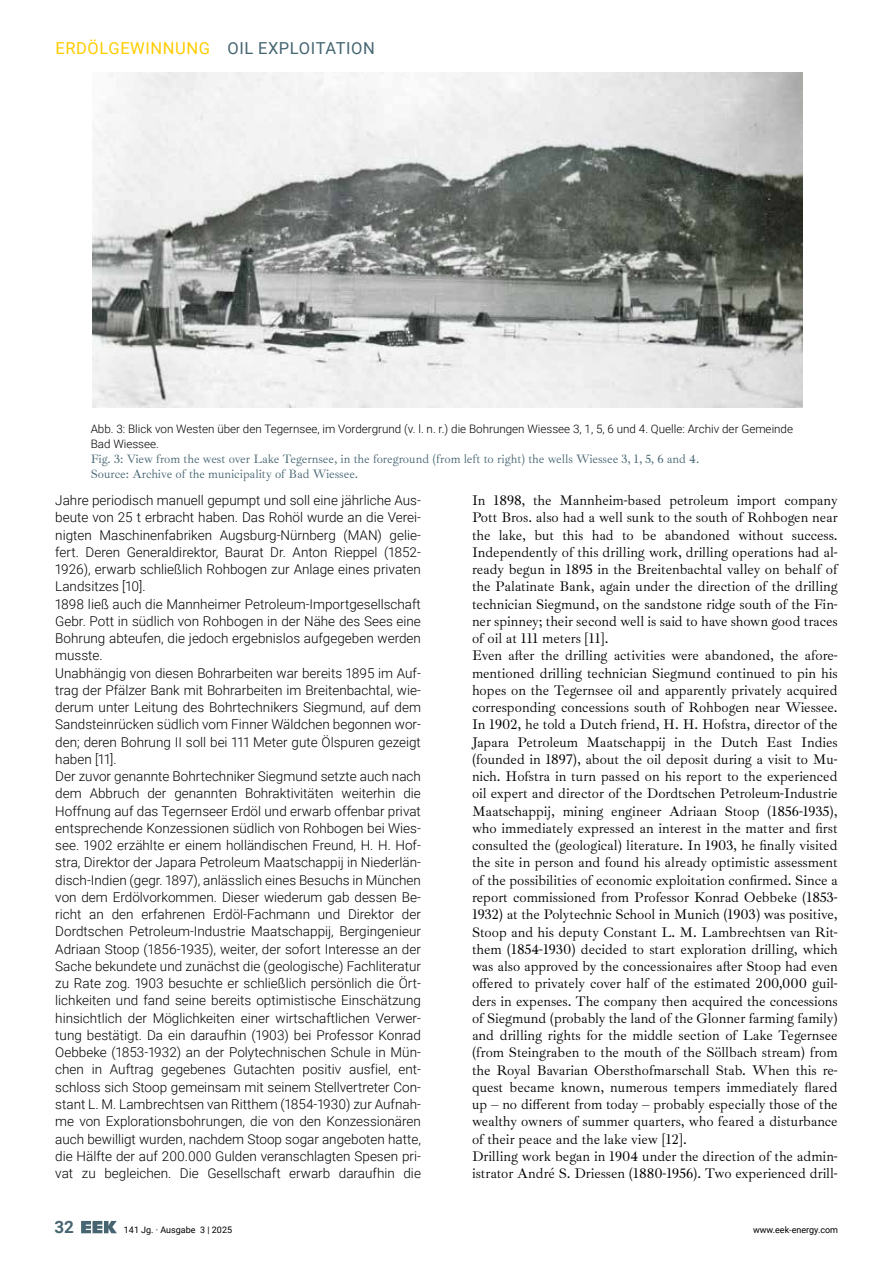
<style>
.page{position:relative;width:893px;height:1263px;background:#fff}
.page>*{position:absolute;margin:0;border:0;box-sizing:border-box;transform-origin:0 0}
.t1{font:700 17.1px "Roboto";color:#466571}
.t2{font:16.5px "Roboto";letter-spacing:.035em;color:#466571}
.t3{font:14.25px/17.2px "Ibarra Real Nova";color:#000}
.t4{font:300 13.5px/17.2px "Roboto";color:#000}
.t5{font:12.3px/15px "Ibarra Real Nova";color:#466571}
.t6{font:300 11.7px/15px "Roboto";color:#000}
.t7{font:9px "Roboto";color:#000}
.s1{color:#fc0}
</style>
<div class="page">
<svg style="left:81px;top:1221px;width:36px;height:12px"></svg>
<img style="left:92px;top:72px;width:710px;height:336px">
<p class="t2" style="left:56px;top:37px;width:321px"><span class="s1">ERDÖLGEWINNUNG</span> OIL EXPLOITATION</p>
<p class="t6" style="left:91px;top:421px;width:704px">Abb. 3: Blick von Westen über den Tegernsee, im Vordergrund (v. l. n. r.) die Bohrungen Wiessee 3, 1, 5, 6 und 4. Quelle: Archiv der Gemeinde<br>Bad Wiessee.</p>
<p class="t5" style="left:91px;top:451px;width:610px">Fig. 3: View from the west over Lake Tegernsee, in the foreground (from left to right) the wells Wiessee 3, 1, 5, 6 and 4.<br>Source: Archive of the municipality of Bad Wiessee.</p>
<p class="t4" style="left:55px;top:491px;width:367px">Jahre periodisch manuell gepumpt und soll eine jährliche Aus&shy;beute von 25 t erbracht haben. Das Rohöl wurde an die Verei&shy;nigten Maschinenfabriken Augsburg-Nürnberg (MAN) gelie&shy;fert. Deren Generaldirektor, Baurat Dr. Anton Rieppel (1852- 1926), erwarb schließlich Rohbogen zur Anlage eines privaten Landsitzes [10].<br>1898 ließ auch die Mannheimer Petroleum-Importgesellschaft Gebr. Pott in südlich von Rohbogen in der Nähe des Sees eine Bohrung abteufen, die jedoch ergebnislos aufgegeben werden musste.<br>Unabhängig von diesen Bohrarbeiten war bereits 1895 im Auf&shy;trag der Pfälzer Bank mit Bohrarbeiten im Breitenbachtal, wie&shy;derum unter Leitung des Bohrtechnikers Siegmund, auf dem Sandsteinrücken südlich vom Finner Wäldchen begonnen wor&shy;den; deren Bohrung II soll bei 111 Meter gute Ölspuren gezeigt haben [11].<br>Der zuvor genannte Bohrtechniker Siegmund setzte auch nach dem Abbruch der genannten Bohraktivitäten weiterhin die Hoffnung auf das Tegernseer Erdöl und erwarb offenbar privat entsprechende Konzessionen südlich von Rohbogen bei Wies&shy;see. 1902 erzählte er einem holländischen Freund, H. H. Hof&shy;stra, Direktor der Japara Petroleum Maatschappij in Niederlän&shy;disch-Indien (gegr. 1897), anlässlich eines Besuchs in München von dem Erdölvorkommen. Dieser wiederum gab dessen Be&shy;richt an den erfahrenen Erdöl-Fachmann und Direktor der Dordtschen Petroleum-Industrie Maatschappij, Bergingenieur Adriaan Stoop (1856-1935), weiter, der sofort Interesse an der Sache bekundete und zunächst die (geologische) Fachliteratur zu Rate zog. 1903 besuchte er schließlich persönlich die Ört&shy;lichkeiten und fand seine bereits optimistische Einschätzung hinsichtlich der Möglichkeiten einer wirtschaftlichen Verwer&shy;tung bestätigt. Da ein daraufhin (1903) bei Professor Konrad Oebbeke (1853-1932) an der Polytechnischen Schule in Mün&shy;chen in Auftrag gegebenes Gutachten positiv ausfiel, ent&shy;schloss sich Stoop gemeinsam mit seinem Stellvertreter Con&shy;stant L. M. Lambrechtsen van Ritthem (1854-1930) zur Aufnah&shy;me von Explorationsbohrungen, die von den Konzessionären auch bewilligt wurden, nachdem Stoop sogar angeboten hatte, die Hälfte der auf 200.000 Gulden veranschlagten Spesen pri&shy;vat zu begleichen. Die Gesellschaft erwarb daraufhin die</p>
<p class="t3" style="left:472px;top:492px;width:367px">In 1898, the Mannheim-based petroleum import company Pott Bros. also had a well sunk to the south of Rohbogen near the lake, but this had to be abandoned without success.<br>Independently of this drilling work, drilling operations had al&shy;ready begun in 1895 in the Breitenbachtal valley on behalf of the Palatinate Bank, again under the direction of the drilling technician Siegmund, on the sandstone ridge south of the Fin&shy;ner spinney; their second well is said to have shown good traces of oil at 111 meters [11].<br>Even after the drilling activities were abandoned, the afore&shy;mentioned drilling technician Siegmund continued to pin his hopes on the Tegernsee oil and apparently privately acquired corresponding concessions south of Rohbogen near Wiessee.<br>In 1902, he told a Dutch friend, H. H. Hofstra, director of the Japara Petroleum Maatschappij in the Dutch East Indies (founded in 1897), about the oil deposit during a visit to Mu&shy;nich. Hofstra in turn passed on his report to the experienced oil expert and director of the Dordtschen Petroleum-Industrie Maatschappij, mining engineer Adriaan Stoop (1856-1935), who immediately expressed an interest in the matter and first consulted the (geological) literature. In 1903, he finally visited the site in person and found his already optimistic assessment of the possibilities of economic exploitation confirmed. Since a report commissioned from Professor Konrad Oebbeke (1853- 1932) at the Polytechnic School in Munich (1903) was positive, Stoop and his deputy Constant L. M. Lambrechtsen van Rit&shy;them (1854-1930) decided to start exploration drilling, which was also approved by the concessionaires after Stoop had even offered to privately cover half of the estimated 200,000 guil&shy;ders in expenses. The company then acquired the concessions of Siegmund (probably the land of the Glonner farming family) and drilling rights for the middle section of Lake Tegernsee (from Steingraben to the mouth of the Söllbach stream) from the Royal Bavarian Obersthofmarschall Stab. When this re&shy;quest became known, numerous tempers immediately flared up – no different from today – probably especially those of the wealthy owners of summer quarters, who feared a disturbance of their peace and the lake view [12].<br>Drilling work began in 1904 under the direction of the admin&shy;istrator André S. Driessen (1880-1956). Two experienced drill-</p>
<p class="t1" style="left:55px;top:1215px;width:21px">32</p>
<p class="t7" style="left:124px;top:1224px;width:110px">141 Jg. · Ausgabe 3 | 2025</p>
<p class="t7" style="left:753px;top:1224px;width:87px">www.eek-energy.com</p>
</div>
